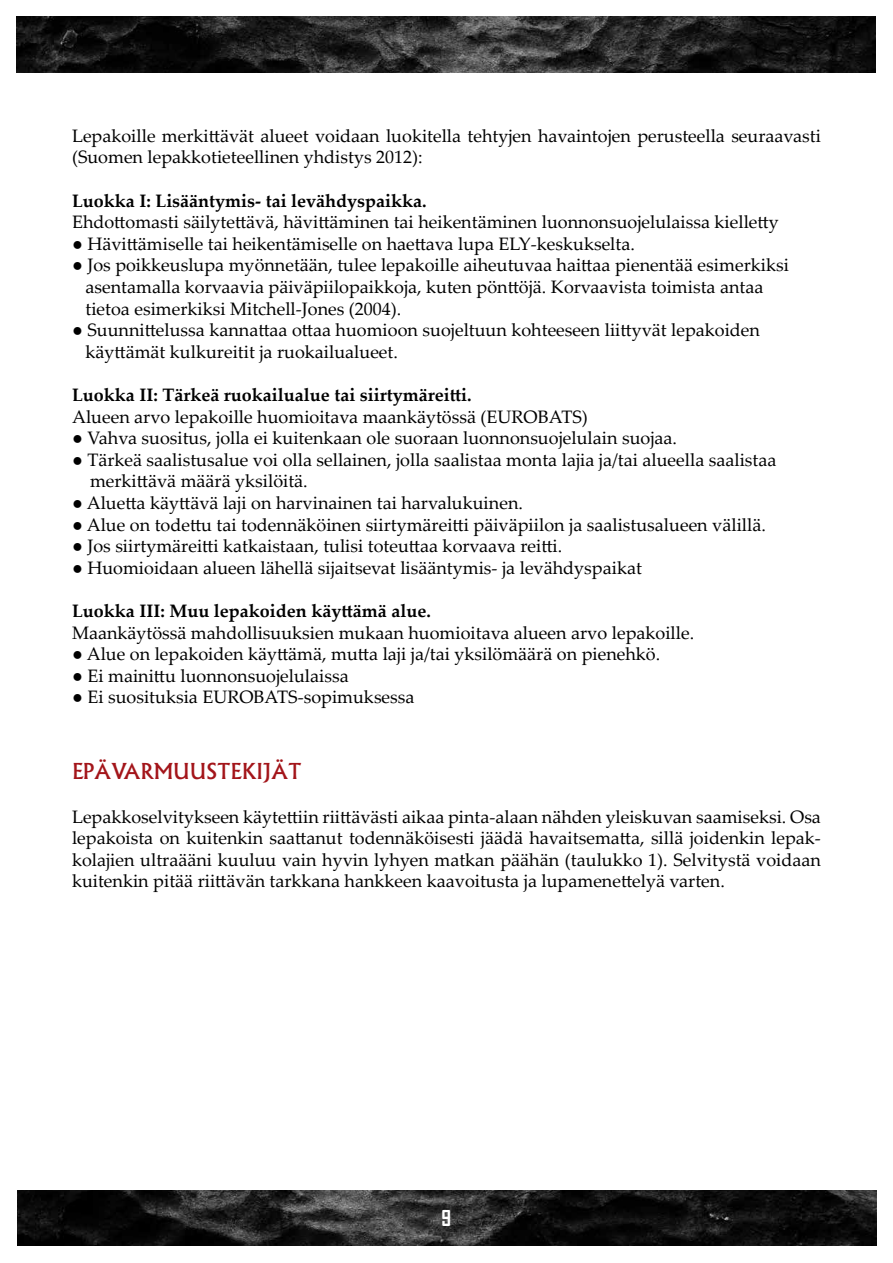
<style>
.page{position:relative;width:893px;height:1263px;background:#fff}
.page>*{position:absolute;margin:0;border:0;box-sizing:border-box;transform-origin:0 0}
.t1{font:500 21px "Albertus";color:#a3151a}
.t2{font:700 21px "Agency FB";color:#fff}
.t3{font:18px/21.6px "Palatino Linotype";color:#000}
.t4{font:700 18px "Palatino Linotype";color:#000}
</style>
<div class="page">
<img style="left:17px;top:17px;width:859px;height:55px">
<img style="left:17px;top:1191px;width:859px;height:55px">
<p class="t3" style="left:72px;top:124px;width:750px">Lepakoille merkittävät alueet voidaan luokitella tehtyjen havaintojen perusteella seuraavasti (Suomen lepakkotieteellinen yhdistys 2012):</p>
<p class="t4" style="left:72px;top:188px;width:356px">Luokka I: Lisääntymis- tai levähdyspaikka.</p>
<p class="t3" style="left:72px;top:210px;width:708px">Ehdottomasti säilytettävä, hävittäminen tai heikentäminen luonnonsuojelulaissa kielletty</p>
<p class="t3" style="left:72px;top:232px;width:564px">● Hävittämiselle tai heikentämiselle on haettava lupa ELY-keskukselta.</p>
<p class="t3" style="left:86px;top:254px;width:705px;text-indent:-14px">● Jos poikkeuslupa myönnetään, tulee lepakoille aiheutuvaa haittaa pienentää esimerkiksi asentamalla korvaavia päiväpiilopaikkoja, kuten pönttöjä. Korvaavista toimista antaa tietoa esimerkiksi Mitchell-Jones (2004).</p>
<p class="t3" style="left:86px;top:318px;width:676px;text-indent:-14px">● Suunnittelussa kannattaa ottaa huomioon suojeltuun kohteeseen liittyvät lepakoiden käyttämät kulkureitit ja ruokailualueet.</p>
<p class="t4" style="left:72px;top:382px;width:401px">Luokka II: Tärkeä ruokailualue tai siirtymäreitti.</p>
<p class="t3" style="left:72px;top:405px;width:517px">Alueen arvo lepakoille huomioitava maankäytössä (EUROBATS)</p>
<p class="t3" style="left:72px;top:426px;width:607px">● Vahva suositus, jolla ei kuitenkaan ole suoraan luonnonsuojelulain suojaa.</p>
<p class="t3" style="left:90px;top:448px;width:688px;text-indent:-18px">● Tärkeä saalistusalue voi olla sellainen, jolla saalistaa monta lajia ja/tai alueella saalistaa merkittävä määrä yksilöitä.</p>
<p class="t3" style="left:72px;top:491px;width:452px">● Aluetta käyttävä laji on harvinainen tai harvalukuinen.</p>
<p class="t3" style="left:72px;top:513px;width:695px">● Alue on todettu tai todennäköinen siirtymäreitti päiväpiilon ja saalistusalueen välillä.</p>
<p class="t3" style="left:72px;top:534px;width:492px">● Jos siirtymäreitti katkaistaan, tulisi toteuttaa korvaava reitti.</p>
<p class="t3" style="left:72px;top:556px;width:571px">● Huomioidaan alueen lähellä sijaitsevat lisääntymis- ja levähdyspaikat</p>
<p class="t4" style="left:72px;top:598px;width:360px">Luokka III: Muu lepakoiden käyttämä alue.</p>
<p class="t3" style="left:72px;top:621px;width:624px">Maankäytössä mahdollisuuksien mukaan huomioitava alueen arvo lepakoille.</p>
<p class="t3" style="left:72px;top:642px;width:590px">● Alue on lepakoiden käyttämä, mutta laji ja/tai yksilömäärä on pienehkö.</p>
<p class="t3" style="left:72px;top:664px;width:278px">● Ei mainittu luonnonsuojelulaissa</p>
<p class="t3" style="left:72px;top:686px;width:344px">● Ei suosituksia EUROBATS-sopimuksessa</p>
<p class="t1" style="left:72px;top:759px;width:56px">EPÄVARM</p>
<p class="t1" style="left:173px;top:759px;width:130px">UUSTEKIJÄT</p>
<p class="t3" style="left:72px;top:805px;width:750px;text-align:justify">Lepakkoselvitykseen käytettiin riittävästi aikaa pinta-alaan nähden yleiskuvan saamiseksi. Osa lepakoista on kuitenkin saattanut todennäköisesti jäädä havaitsematta, sillä joidenkin lepak&shy;kolajien ultraääni kuuluu vain hyvin lyhyen matkan päähän (taulukko 1). Selvitystä voidaan kuitenkin pitää riittävän tarkkana hankkeen kaavoitusta ja lupamenettelyä varten.</p>
<p class="t2" style="left:442px;top:1205px;width:11px">9</p>
</div>
